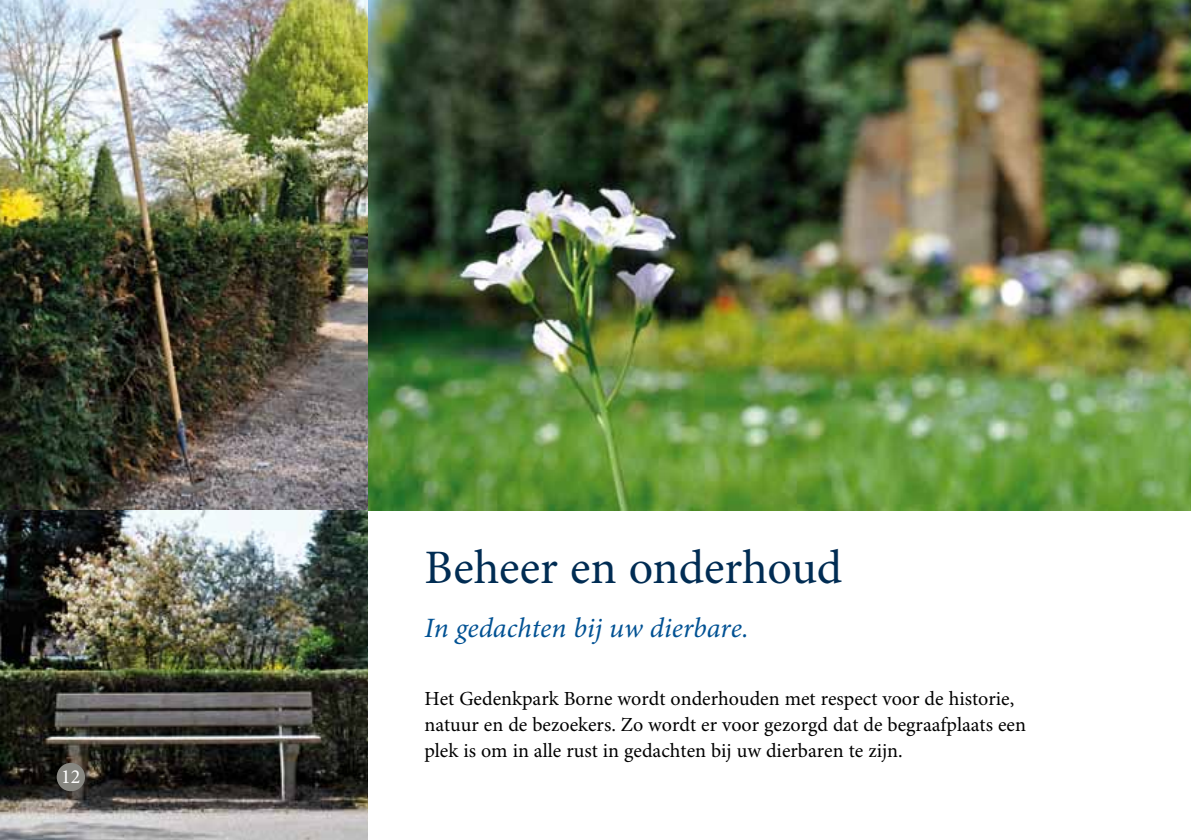
<style>
.page{position:relative;width:1191px;height:840px;background:#fff}
.page>*{position:absolute;margin:0;border:0;box-sizing:border-box;transform-origin:0 0}
.t1{font:48px "Minion Pro";letter-spacing:-.005em;color:#002c53}
.t2{font:italic 28px "Minion Pro";color:#005193}
.t3{font:20px/26px "Minion Pro";color:#000}
.t4{font:20px "Minion Pro";color:#fff}
</style>
<div class="page">
<img style="left:368px;top:0;width:823px;height:510px">
<img style="left:0;top:0;width:368px;height:510px">
<img style="left:0;top:510px;width:368px;height:329px">
<div style="left:57px;top:762px;width:28px;height:28px;background:#878781;border-radius:50%"></div>
<p class="t4" style="left:61px;top:764px;width:21px">12</p>
<h1 class="t1" style="left:424px;top:539px;width:419px">Beheer en onderhoud</h1>
<h2 class="t2" style="left:424px;top:611px;width:326px">In gedachten bij uw dierbare.</h2>
<p class="t3" style="left:424px;top:685px;width:603px">Het Gedenkpark Borne wordt onderhouden met respect voor de historie, natuur en de bezoekers. Zo wordt er voor gezorgd dat de begraafplaats een plek is om in alle rust in gedachten bij uw dierbaren te zijn.</p>
</div>
